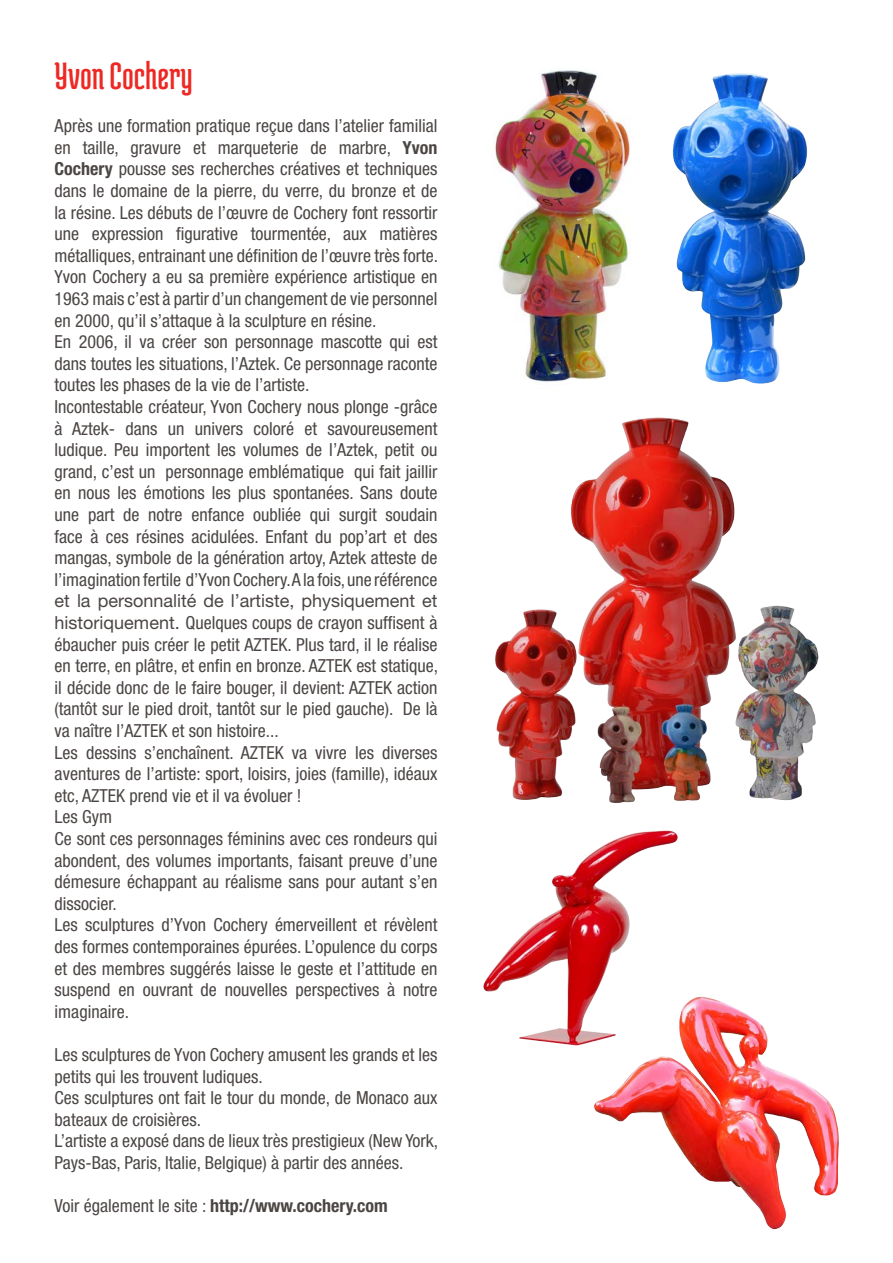
<style>
.page{position:relative;width:893px;height:1263px;background:#fff}
.page>*{position:absolute;margin:0;border:0;box-sizing:border-box;transform-origin:0 0}
.t1{font:40.5px "Medula One";color:#ee2823}
.t2{font:condensed 18px/21.6px "Helvetica Neue";color:#4b4644;text-align:justify}
.t3{font:700 condensed 18px "Helvetica Neue";color:#4b4644}
.s1{font-weight:700}
.s2{font-stretch:normal}
.s3{font-weight:400}
</style>
<div class="page">
<img style="left:495px;top:417px;width:324px;height:384px">
<img style="left:483px;top:762px;width:196px;height:282px">
<img style="left:495px;top:70px;width:136px;height:312px">
<img style="left:672px;top:73px;width:135px;height:311px">
<img style="left:560px;top:982px;width:279px;height:248px">
<p class="t1" style="left:55px;top:55px;width:140px">Yvon Cochery</p>
<p class="t2" style="left:55px;top:115px;width:385px">Après une formation pratique reçue dans l’atelier familial en taille, gravure et marqueterie de marbre, <span class="s1">Yvon Cochery</span> pousse ses recherches créatives et techniques dans le domaine de la pierre, du verre, du bronze et de la résine. Les débuts de l’œuvre de Cochery font ressortir une expression figurative tourmentée, aux matières métalliques, entrainant une définition de l’œuvre très forte.</p>
<p class="t2" style="left:55px;top:266px;width:384px">Yvon Cochery a eu sa première expérience artistique en 1963 mais c’est à partir d’un changement de vie personnel en 2000, qu’il s’attaque à la sculpture en résine.</p>
<p class="t2" style="left:55px;top:331px;width:384px">En 2006, il va créer son personnage mascotte qui est dans toutes les situations, l’Aztek. Ce personnage raconte toutes les phases de la vie de l’artiste.</p>
<p class="t2" style="left:55px;top:396px;width:385px">Incontestable créateur, Yvon Cochery nous plonge -grâce à Aztek- dans un univers coloré et savoureusement ludique. Peu importent les volumes de l’Aztek, petit ou grand, c’est un personnage emblématique qui fait jaillir en nous les émotions les plus spontanées. Sans doute une part de notre enfance oubliée qui surgit soudain face à ces résines acidulées. Enfant du pop’art et des mangas, symbole de la génération artoy, Aztek atteste de l’imagination fertile d’Yvon Cochery. A la fois, une référence <span class="s2">et la personnalité de l’artiste, physiquement et historiquement.</span> Quelques coups de crayon suffisent à ébaucher puis créer le petit AZTEK. Plus tard, il le réalise en terre, en plâtre, et enfin en bronze. AZTEK est statique, il décide donc de le faire bouger, il devient: AZTEK action (tantôt sur le pied droit, tantôt sur le pied gauche). De là va naître l’AZTEK et son histoire...</p>
<p class="t2" style="left:55px;top:741px;width:384px">Les dessins s’enchaînent. AZTEK va vivre les diverses aventures de l’artiste: sport, loisirs, joies (famille), idéaux etc, AZTEK prend vie et il va évoluer !</p>
<p class="t2" style="left:55px;top:806px;width:59px">Les Gym</p>
<p class="t2" style="left:55px;top:828px;width:384px">Ce sont ces personnages féminins avec ces rondeurs qui abondent, des volumes importants, faisant preuve d’une démesure échappant au réalisme sans pour autant s’en dissocier.</p>
<p class="t2" style="left:55px;top:914px;width:384px">Les sculptures d’Yvon Cochery émerveillent et révèlent des formes contemporaines épurées. L’opulence du corps et des membres suggérés laisse le geste et l’attitude en suspend en ouvrant de nouvelles perspectives à notre imaginaire.</p>
<p class="t2" style="left:55px;top:1044px;width:384px">Les sculptures de Yvon Cochery amusent les grands et les petits qui les trouvent ludiques.</p>
<p class="t2" style="left:55px;top:1087px;width:384px">Ces sculptures ont fait le tour du monde, de Monaco aux bateaux de croisières.</p>
<p class="t2" style="left:55px;top:1130px;width:385px">L’artiste a exposé dans de lieux très prestigieux (New York,<br>Pays-Bas, Paris, Italie, Belgique) à partir des années.</p>
<p class="t3" style="left:55px;top:1195px;width:335px"><span class="s3">Voir également le site :</span> http://www.cochery.com</p>
</div>
